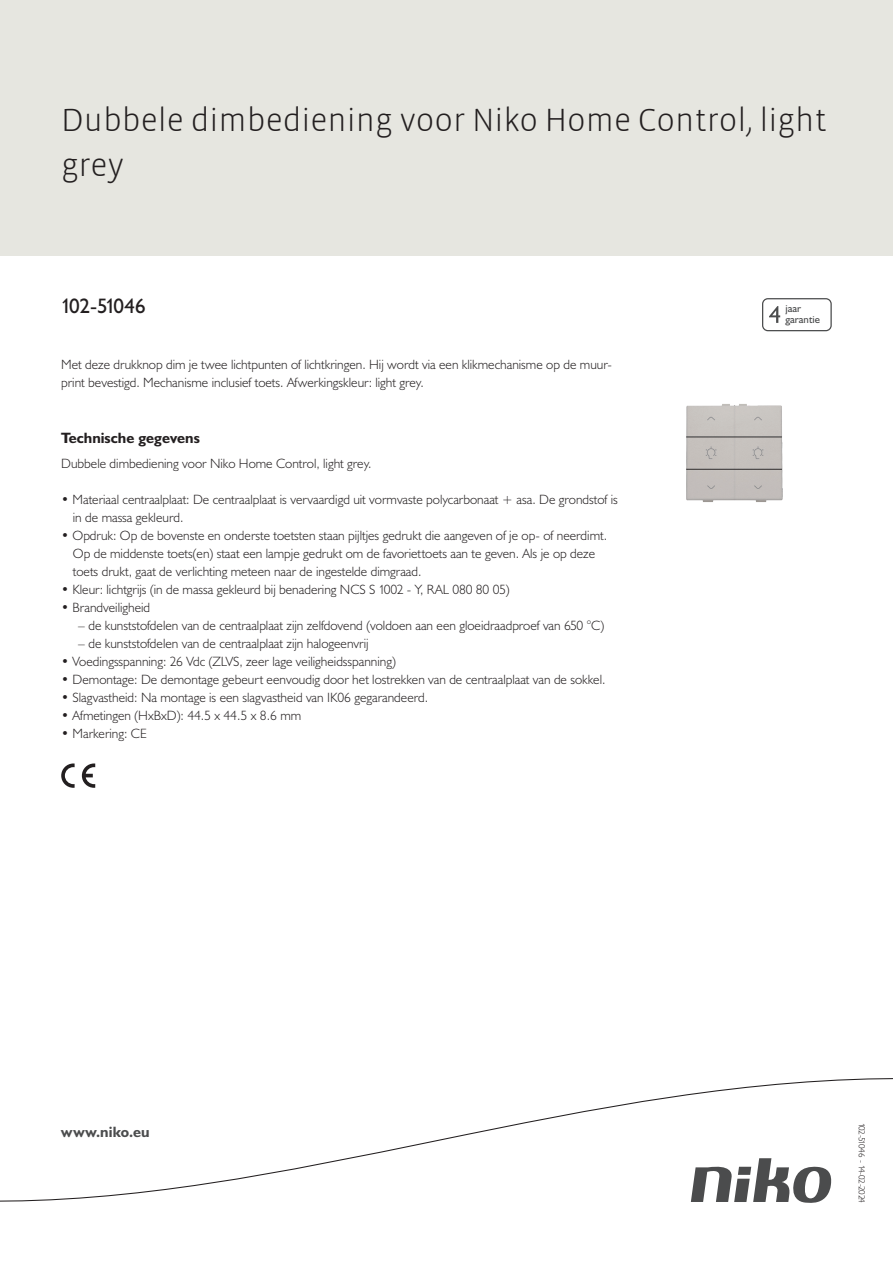
<style>
.page{position:relative;width:893px;height:1263px;background:#fff}
.page>*{position:absolute;margin:0;border:0;box-sizing:border-box;transform-origin:0 0}
.Title_datasheets{font:300 33px/45px "Vista Sans";color:#231f20}
.Article_number{font:21px "Humanist 521 BT";letter-spacing:-.065em;color:#231f20}
.Titles_parts{font:700 15px "Humanist 521 BT";color:#231f20}
.titel_afbeelding{font:700 15px "Humanist 521 BT";letter-spacing:.005em;color:#4b4c4d}
.USP_Bullets{font:300 13.5px/18px "Humanist 521 BT";color:#231f20}
.Platte_tekst_CAB{font:300 13.5px/18px "Humanist 521 BT";color:#231f20}
.USP_Bullets_level_2{font:300 13.5px "Humanist 521 BT";color:#231f20}
.t1{font:10.8px/10.8px "Humanist 521 BT";color:#4b4c4d}
.Revision{font:300 9px "Humanist 521 BT";letter-spacing:-.05em;color:#231f20}
</style>
<div class="page">
<div style="left:0;top:0;width:893px;height:255px;background:#e6e6e0"></div>
<svg style="left:82px;top:763px;width:13px;height:25px"></svg>
<svg style="left:61px;top:763px;width:14px;height:25px"></svg>
<svg style="left:762px;top:298px;width:70px;height:33px"></svg>
<svg style="left:0;top:1078px;width:893px;height:125px"></svg>
<img style="left:686px;top:404px;width:97px;height:98px">
<p class="Title_datasheets" style="left:61px;top:98px;width:767px">Dubbele dimbediening voor Niko Home Control, light grey</p>
<p class="Article_number" style="left:61px;top:293px;width:86px">102-51046</p>
<p class="t1" style="left:785px;top:303px;width:36px">jaar garantie</p>
<p class="Platte_tekst_CAB" style="left:61px;top:355px;width:552px">Met deze drukknop dim je twee lichtpunten of lichtkringen. Hij wordt via een klikmechanisme op de muur&shy;print bevestigd. Mechanisme inclusief toets. Afwerkingskleur: light grey.</p>
<p class="Titles_parts" style="left:61px;top:429px;width:140px">Technische gegevens</p>
<p class="Platte_tekst_CAB" style="left:61px;top:454px;width:312px">Dubbele dimbediening voor Niko Home Control, light grey.</p>
<p class="USP_Bullets" style="left:73px;top:490px;width:546px;text-indent:-12px">• Materiaal centraalplaat: De centraalplaat is vervaardigd uit vormvaste polycarbonaat + asa. De grondstof is in de massa gekleurd.</p>
<p class="USP_Bullets" style="left:73px;top:526px;width:536px;text-indent:-12px">• Opdruk: Op de bovenste en onderste toetsten staan pijltjes gedrukt die aangeven of je op- of neerdimt.<br>Op de middenste toets(en) staat een lampje gedrukt om de favoriettoets aan te geven. Als je op deze toets drukt, gaat de verlichting meteen naar de ingestelde dimgraad.</p>
<p class="USP_Bullets" style="left:61px;top:580px;width:450px">• Kleur: lichtgrijs (in de massa gekleurd bij benadering NCS S 1002 - Y, RAL 080 80 05)</p>
<p class="USP_Bullets" style="left:61px;top:598px;width:91px">• Brandveiligheid</p>
<p class="USP_Bullets_level_2" style="left:78px;top:617px;width:527px">– de kunststofdelen van de centraalplaat zijn zelfdovend (voldoen aan een gloeidraadproef van 650 °C)</p>
<p class="USP_Bullets_level_2" style="left:78px;top:635px;width:292px">– de kunststofdelen van de centraalplaat zijn halogeenvrij</p>
<p class="USP_Bullets" style="left:61px;top:652px;width:336px">• Voedingsspanning: 26 Vdc (ZLVS, zeer lage veiligheidsspanning)</p>
<p class="USP_Bullets" style="left:61px;top:670px;width:546px">• Demontage: De demontage gebeurt eenvoudig door het lostrekken van de centraalplaat van de sokkel.</p>
<p class="USP_Bullets" style="left:61px;top:688px;width:368px">• Slagvastheid: Na montage is een slagvastheid van IK06 gegarandeerd.</p>
<p class="USP_Bullets" style="left:61px;top:706px;width:241px">• Afmetingen (HxBxD): 44.5 x 44.5 x 8.6 mm</p>
<p class="USP_Bullets" style="left:61px;top:724px;width:87px">• Markering: CE</p>
<p class="titel_afbeelding" style="left:61px;top:1122px;width:90px">www.niko.eu</p>
<p class="Revision" style="left:868px;top:1123px;width:81px;rotate:90deg">102-51046 - 14-02-2024</p>
</div>
